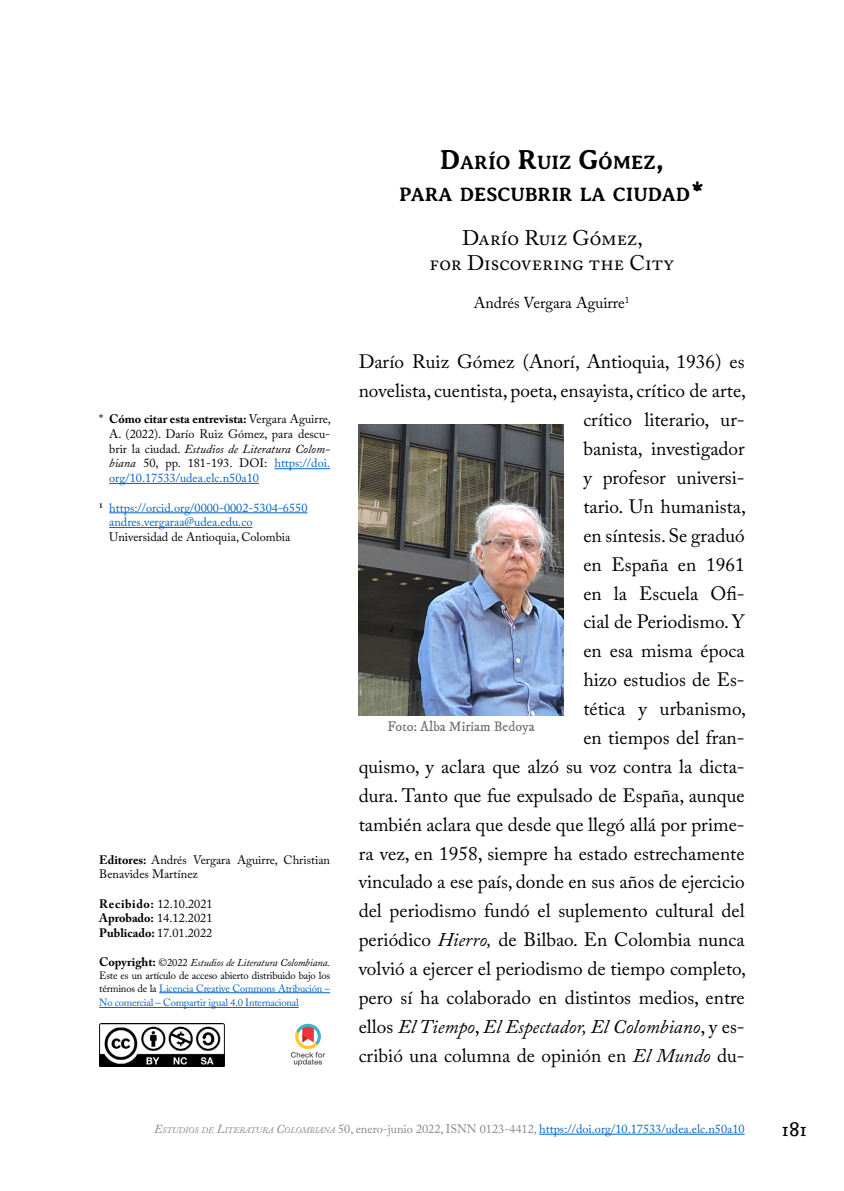
<style>
.page{position:relative;width:844px;height:1191px;background:#fff}
.page>*{position:absolute;margin:0;border:0;box-sizing:border-box;transform-origin:0 0}
.t1{font:21px/25.2px "Adobe Caslon Pro";color:#000;text-align:center}
.t2{font:21px "IM FELL DW Pica Roman";color:#000}
.t3{font:700 19.6px/31.5px "Averia Serif Libre";color:#000;text-align:center}
.t4{font:19.25px/28.9px "Adobe Caslon Pro";color:#000;text-align:right}
.t5{font:15.75px "Adobe Caslon Pro";color:#000}
.t6{font:14px "IM FELL DW Pica PRO Roman";color:#706f6f}
.t7{font:12.25px/14.7px "Adobe Caslon Pro";color:#000;text-align:justify}
.t8{font:12.25px/14.7px "Adobe Caslon Pro";color:#0563c1}
.t9{font:10.5px/12.6px "Adobe Caslon Pro";letter-spacing:-.02em;color:#000;text-align:justify}
.t10{font:10.5px "Adobe Caslon Pro";color:#0563c1}
.s1{font-weight:700}
.s2{font-style:italic}
.s3{color:#0563c1}
.s4{font-weight:700;font-size:12.25px}
.s5{font-size:28px}
.s6{font-style:italic;color:#878787}
.s7{font-style:italic;font-size:8.58px;color:#878787}
.s8{color:#878787}
</style>
<div class="page">
<img style="left:99px;top:1023px;width:125px;height:44px">
<hr style="left:274px;top:468px;width:56px;height:1px;background:#0563c1">
<hr style="left:109px;top:483px;width:150px;height:1px;background:#0563c1">
<hr style="left:109px;top:512px;width:198px;height:1px;background:#0563c1">
<hr style="left:109px;top:527px;width:143px;height:1px;background:#0563c1">
<hr style="left:159px;top:992px;width:171px;height:1px;background:#0563c1">
<hr style="left:99px;top:1007px;width:200px;height:1px;background:#0563c1">
<img style="left:290px;top:1023px;width:35px;height:43px">
<hr style="left:539px;top:1133px;width:205px;height:1px;background:#0563c1">
<img style="left:358px;top:424px;width:205px;height:291px">
<p class="t7" style="left:109px;top:412px;width:223px;text-indent:-10px">* <span class="s1">Cómo citar esta entrevista:</span> Vergara Aguirre, A. (2022). Darío Ruiz Gómez, para descu&shy;brir la ciudad. <span class="s2">Estudios de Literatura Colom&shy;biana</span> 50, pp. 181-193. DOI: <span class="s3">https://doi. org/10.17533/udea.elc.n50a10</span></p>
<p class="t8" style="left:109px;top:500px;width:200px;text-indent:-10px"><sup>1</sup> https://orcid.org/0000-0002-5304-6550 andres.vergaraa@udea.edu.co</p>
<p class="t7" style="left:109px;top:529px;width:183px">Universidad de Antioquia, Colombia</p>
<p class="t7" style="left:99px;top:852px;width:232px"><span class="s1">Editores:</span> Andrés Vergara Aguirre, Christian<br>Benavides Martínez</p>
<p class="t7" style="left:99px;top:896px;width:115px"><span class="s1">Recibido:</span> 12.10.2021<br><span class="s1">Aprobado:</span> 14.12.2021<br><span class="s1">Publicado:</span> 17.01.2022</p>
<p class="t9" style="left:99px;top:956px;width:232px"><span class="s4">Copyright:</span> ©2022 <span class="s2">Estudios de Literatura Colombiana.<br></span>Este es un artículo de acceso abierto distribuido bajo los términos de la <span class="s3">Licencia Creative Commons Atribución –</span></p>
<p class="t10" style="left:99px;top:996px;width:201px">No comercial – Compartir igual 4.0 Internacional</p>
<p class="t3" style="left:399px;top:147px;width:306px"><span class="s5">D</span>ARÍO <span class="s5">R</span>UIZ <span class="s5">G</span>ÓMEZ<span class="s5">,<br></span>PARA DESCUBRIR LA CIUDAD<span class="s5">*</span></p>
<p class="t1" style="left:429px;top:225px;width:246px">Darío Ruiz Gómez,<br>for Discovering the City</p>
<p class="t5" style="left:474px;top:293px;width:157px">Andrés Vergara Aguirre<sup>1</sup></p>
<p class="t4" style="left:358px;top:347px;width:389px">Darío Ruiz Gómez (Anorí, Antioquia, 1936) es novelista, cuentista, poeta, ensayista, crítico de arte, crítico literario, ur-<br>banista, investigador<br>y profesor universi-<br>tario. Un humanista,<br>en síntesis. Se graduó<br>en España en 1961<br>en la Escuela Ofi-<br>cial de Periodismo. Y<br>en esa misma época<br>hizo estudios de Es-<br>tética y urbanismo,<br>en tiempos del fran-<br>quismo, y aclara que alzó su voz contra la dicta&shy;dura. Tanto que fue expulsado de España, aunque también aclara que desde que llegó allá por prime&shy;ra vez, en 1958, siempre ha estado estrechamente vinculado a ese país, donde en sus años de ejercicio del periodismo fundó el suplemento cultural del periódico <span class="s2">Hierro,</span> de Bilbao. En Colombia nunca volvió a ejercer el periodismo de tiempo completo, pero sí ha colaborado en distintos medios, entre ellos <span class="s2">El Tiempo</span>, <span class="s2">El Espectador, El Colombiano</span>, y es&shy;cribió una columna de opinión en <span class="s2">El Mundo</span> du-</p>
<p class="t6" style="left:387px;top:718px;width:149px">Foto: Alba Miriam Bedoya</p>
<p class="t8" style="left:154px;top:1121px;width:592px"><span class="s6">E</span><span class="s7">STUDIOS DE</span> <span class="s6">L</span><span class="s7">ITERATURA</span> <span class="s6">C</span><span class="s7">OLOMBIANA</span> <span class="s8">50, enero-junio 2022, ISNN 0123-4412,</span> https://doi.org/10.17533/udea.elc.n50a10</p>
<p class="t2" style="left:781px;top:1116px;width:27px">181</p>
</div>
